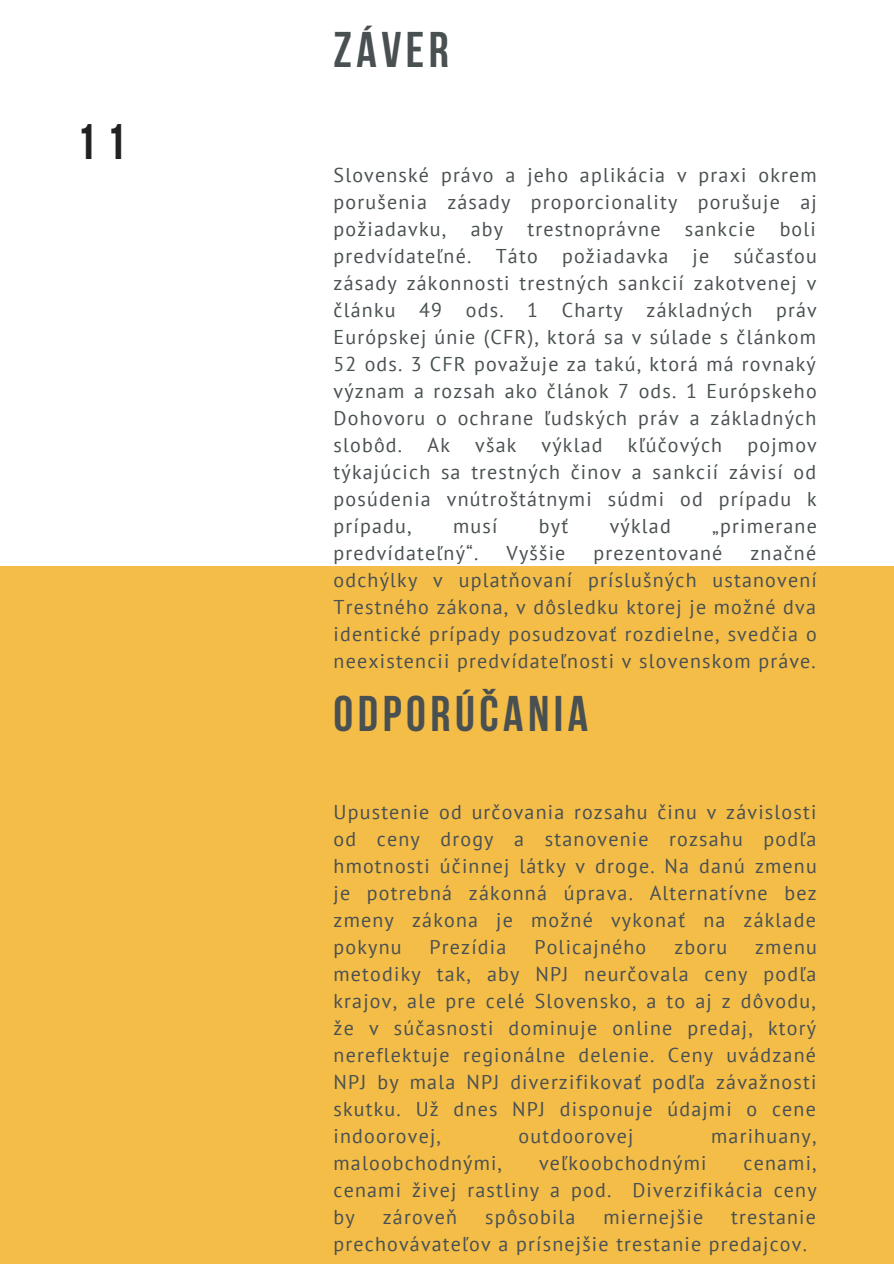
<style>
.page{position:relative;width:894px;height:1264px;background:#fff}
.page>*{position:absolute;margin:0;border:0;box-sizing:border-box;transform-origin:0 0}
.t1{font:700 49.95px "Bebas Neue";letter-spacing:.09em;color:#495052}
.t2{font:700 49.65px "Bebas Neue";color:#222}
.t3{font:19.95px/27px "PT Sans";letter-spacing:.06em;color:#495052;text-align:justify}
</style>
<div class="page">
<div style="left:0;top:566px;width:893px;height:697px;background:#f3bd48"></div>
<p class="t2" style="left:77px;top:122px;width:51px">11</p>
<p class="t1" style="left:333px;top:29px;width:117px">ZÁVER</p>
<p class="t3" style="left:333px;top:161px;width:484px">Slovenské právo a jeho aplikácia v praxi okrem porušenia zásady proporcionality porušuje aj požiadavku, aby trestnoprávne sankcie boli predvídateľné. Táto požiadavka je súčasťou zásady zákonnosti trestných sankcií zakotvenej v článku 49 ods. 1 Charty základných práv Európskej únie (CFR), ktorá sa v súlade s článkom 52 ods. 3 CFR považuje za takú, ktorá má rovnaký význam a rozsah ako článok 7 ods. 1 Európskeho Dohovoru o ochrane ľudských práv a základných slobôd.</p>
<p class="t3" style="left:427px;top:431px;width:24px">Ak</p>
<p class="t3" style="left:475px;top:431px;width:43px">však</p>
<p class="t3" style="left:541px;top:431px;width:62px">výklad</p>
<p class="t3" style="left:627px;top:431px;width:96px">kľúčových</p>
<p class="t3" style="left:333px;top:431px;width:484px;text-indent:414px">pojmov týkajúcich sa trestných činov a sankcií závisí od posúdenia vnútroštátnymi súdmi od prípadu k prípadu,</p>
<p class="t3" style="left:453px;top:512px;width:46px">musí</p>
<p class="t3" style="left:539px;top:512px;width:31px">byť</p>
<p class="t3" style="left:609px;top:512px;width:62px">výklad</p>
<p class="t3" style="left:712px;top:512px;width:106px">„primerane</p>
<p class="t3" style="left:333px;top:539px;width:146px">predvídateľný“.</p>
<p class="t3" style="left:506px;top:539px;width:60px">Vyššie</p>
<p class="t3" style="left:593px;top:539px;width:130px">prezentované</p>
<p class="t3" style="left:333px;top:539px;width:485px;text-indent:417px">značné odchýlky v uplatňovaní príslušných ustanovení Trestného zákona, v dôsledku ktorej je možné dva identické prípady posudzovať rozdielne, svedčia o neexistencii predvídateľnosti v slovenskom práve.</p>
<p class="t1" style="left:333px;top:693px;width:256px">ODPORÚČANIA</p>
<p class="t3" style="left:333px;top:797px;width:484px">Upustenie od určovania rozsahu činu v závislosti od ceny drogy a stanovenie rozsahu podľa hmotnosti účinnej látky v droge. Na danú zmenu je potrebná zákonná úprava. Alternatívne bez zmeny zákona je možné vykonať na základe pokynu</p>
<p class="t3" style="left:429px;top:932px;width:78px">Prezídia</p>
<p class="t3" style="left:534px;top:932px;width:113px">Policajného</p>
<p class="t3" style="left:674px;top:932px;width:54px">zboru</p>
<p class="t3" style="left:333px;top:932px;width:484px;text-indent:421px">zmenu metodiky tak, aby NPJ neurčovala ceny podľa krajov, ale pre celé Slovensko, a to aj z dôvodu, že v súčasnosti dominuje online predaj, ktorý nereflektuje regionálne delenie. Ceny uvádzané NPJ by mala NPJ diverzifikovať podľa závažnosti skutku. Už dnes NPJ disponuje údajmi o cene indoorovej,</p>
<p class="t3" style="left:518px;top:1121px;width:116px">outdoorovej</p>
<p class="t3" style="left:711px;top:1121px;width:107px">marihuany,</p>
<p class="t3" style="left:333px;top:1149px;width:170px">maloobchodnými,</p>
<p class="t3" style="left:539px;top:1149px;width:169px">veľkoobchodnými</p>
<p class="t3" style="left:333px;top:1149px;width:484px;text-indent:410px">cenami, cenami živej rastliny a pod. Diverzifikácia ceny by</p>
<p class="t3" style="left:383px;top:1203px;width:76px">zároveň</p>
<p class="t3" style="left:485px;top:1203px;width:92px">spôsobila</p>
<p class="t3" style="left:603px;top:1203px;width:101px">miernejšie</p>
<p class="t3" style="left:333px;top:1203px;width:483px;text-indent:397px">trestanie prechovávateľov a prísnejšie trestanie predajcov.</p>
</div>
